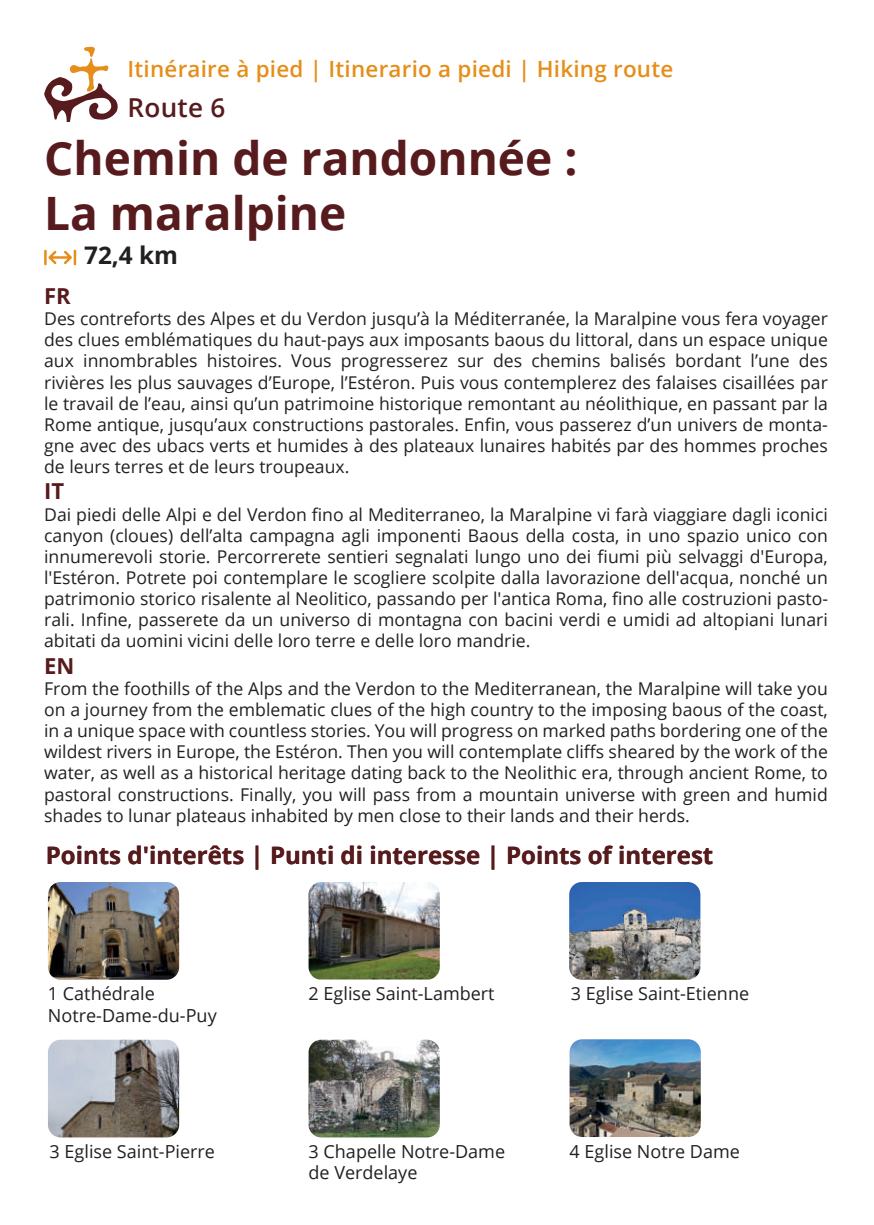
<style>
.page{position:relative;width:874px;height:1225px;background:#fff}
.page>*{position:absolute;margin:0;border:0;box-sizing:border-box;transform-origin:0 0}
.t1{font:700 46px/55.2px "Open Sans";color:#571b1e}
.t2{font:600 26px "Open Sans";letter-spacing:.01em;color:#571b1e}
.t3{font:700 24.2px "Open Sans";color:#231f20}
.t4{font:700 24px "Open Sans";color:#571b1e}
.t5{font:600 22.4px "Open Sans";letter-spacing:.01em;color:#e58e19}
.t6{font:700 22px "Open Sans";color:#571b1e}
.t7{font:18px/21.6px "Open Sans";color:#231f20}
.t8{font:17.6px/21.2px "Open Sans";color:#231f20;text-align:justify}
</style>
<div class="page">
<img style="left:308px;top:1039px;width:131px;height:98px">
<img style="left:569px;top:882px;width:131px;height:97px">
<img style="left:48px;top:1039px;width:131px;height:98px">
<img style="left:48px;top:882px;width:131px;height:97px">
<img style="left:308px;top:882px;width:131px;height:97px">
<svg style="left:44px;top:47px;width:74px;height:74px"></svg>
<svg style="left:44px;top:250px;width:32px;height:15px"></svg>
<img style="left:569px;top:1039px;width:131px;height:98px">
<p class="t5" style="left:127px;top:54px;width:547px">Itinéraire à pied | Itinerario a piedi | Hiking route</p>
<h2 class="t2" style="left:127px;top:90px;width:99px">Route 6</h2>
<h1 class="t1" style="left:44px;top:129px;width:534px">Chemin de randonnée :<br>La maralpine</h1>
<h3 class="t3" style="left:84px;top:238px;width:95px">72,4 km</h3>
<p class="t6" style="left:44px;top:280px;width:28px">FR</p>
<p class="t8" style="left:44px;top:308px;width:784px">Des contreforts des Alpes et du Verdon jusqu’à la Méditerranée, la Maralpine vous fera voyager des clues emblématiques du haut-pays aux imposants baous du littoral, dans un espace unique aux innombrables histoires. Vous progresserez sur des chemins balisés bordant l’une des rivières les plus sauvages d’Europe, l’Estéron. Puis vous contemplerez des falaises cisaillées par le travail de l’eau, ainsi qu’un patrimoine historique remontant au néolithique, en passant par la Rome antique, jusqu’aux constructions pastorales. Enfin, vous passerez d’un univers de monta&shy;gne avec des ubacs verts et humides à des plateaux lunaires habités par des hommes proches de leurs terres et de leurs troupeaux.</p>
<p class="t6" style="left:44px;top:476px;width:22px">IT</p>
<p class="t8" style="left:44px;top:503px;width:785px">Dai piedi delle Alpi e del Verdon fino al Mediterraneo, la Maralpine vi farà viaggiare dagli iconici canyon (cloues) dell’alta campagna agli imponenti Baous della costa, in uno spazio unico con innumerevoli storie. Percorrerete sentieri segnalati lungo uno dei fiumi più selvaggi d'Europa, l'Estéron. Potrete poi contemplare le scogliere scolpite dalla lavorazione dell'acqua, nonché un patrimonio storico risalente al Neolitico, passando per l'antica Roma, fino alle costruzioni pasto&shy;rali. Infine, passerete da un universo di montagna con bacini verdi e umidi ad altopiani lunari abitati da uomini vicini delle loro terre e delle loro mandrie.</p>
<p class="t6" style="left:44px;top:650px;width:32px">EN</p>
<p class="t8" style="left:44px;top:677px;width:784px">From the foothills of the Alps and the Verdon to the Mediterranean, the Maralpine will take you on a journey from the emblematic clues of the high country to the imposing baous of the coast, in a unique space with countless stories. You will progress on marked paths bordering one of the wildest rivers in Europe, the Estéron. Then you will contemplate cliffs sheared by the work of the water, as well as a historical heritage dating back to the Neolithic era, through ancient Rome, to pastoral constructions. Finally, you will pass from a mountain universe with green and humid shades to lunar plateaus inhabited by men close to their lands and their herds.</p>
<h3 class="t4" style="left:46px;top:838px;width:668px">Points d'interêts | Punti di interesse | Points of interest</h3>
<p class="t7" style="left:48px;top:982px;width:170px">1 Cathédrale<br>Notre-Dame-du-Puy</p>
<p class="t7" style="left:308px;top:982px;width:187px">2 Eglise Saint-Lambert</p>
<p class="t7" style="left:570px;top:982px;width:180px">3 Eglise Saint-Etienne</p>
<p class="t7" style="left:50px;top:1139px;width:167px">3 Eglise Saint-Pierre</p>
<p class="t7" style="left:308px;top:1139px;width:198px">3 Chapelle Notre-Dame de Verdelaye</p>
<p class="t7" style="left:569px;top:1139px;width:172px">4 Eglise Notre Dame</p>
</div>
